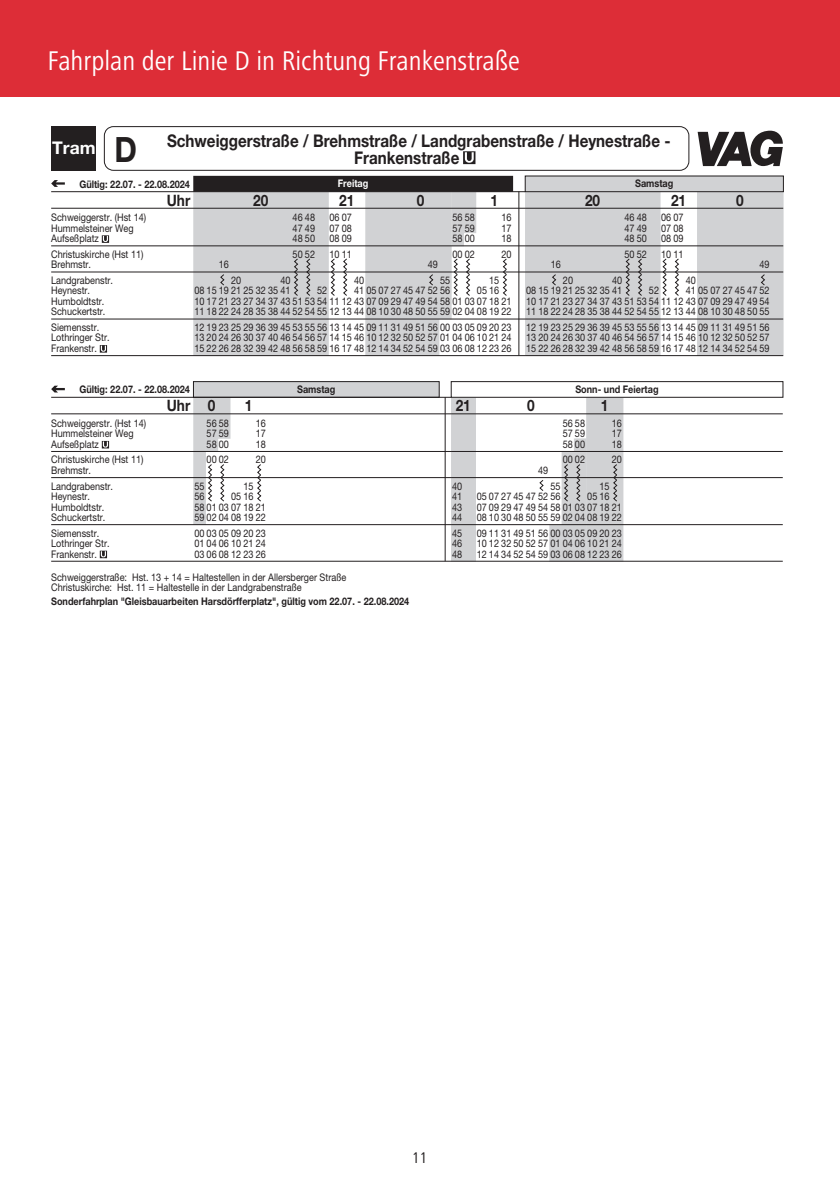
<style>
.page{position:relative;width:840px;height:1190px;background:#fff}
.page>*{position:absolute;margin:0;border:0;box-sizing:border-box;transform-origin:0 0}
.t1{font:condensed 28px "Frutiger Next LTW1 G";color:#fff}
.t2{font:700 17.4px/17.4px "Helvetica Neue LT Std";color:#231f20;scale:.87 1}
.t3{font:condensed 16px "Frutiger Next LTW1 G";color:#231f20}
.t4{font:700 15.8px "Helvetica Neue LT Std";color:#231f20;scale:.87 1}
.t5{font:10.4px/10.4px "Helvetica Neue LT Std";color:#231f20;text-align:justify;scale:.87 1}
.t6{font:700 10.4px "Helvetica Neue LT Std";color:#231f20;scale:.87 1}
.t7{font:700 10.4px "Helvetica Neue LT Std";color:#fff;scale:.87 1}
.s1{font-size:17.6px;color:#fff}
.s2{font-size:35px}
</style>
<div class="page">
<div style="left:0;top:0;width:840px;height:96px;background:#dd2d37"></div>
<hr style="left:51px;top:191px;width:474px;height:1px;background:#231f20">
<hr style="left:51px;top:355px;width:474px;height:1px;background:#231f20">
<hr style="left:51px;top:208px;width:474px;height:1px;background:#231f20">
<hr style="left:51px;top:245px;width:474px;height:1px;background:#231f20">
<hr style="left:51px;top:272px;width:474px;height:1px;background:#231f20">
<hr style="left:51px;top:319px;width:474px;height:1px;background:#231f20">
<hr style="left:51px;top:397px;width:401px;height:1px;background:#231f20">
<hr style="left:51px;top:561px;width:400px;height:1px;background:#231f20">
<hr style="left:51px;top:413px;width:400px;height:1px;background:#231f20">
<hr style="left:51px;top:451px;width:400px;height:1px;background:#231f20">
<hr style="left:51px;top:477px;width:400px;height:1px;background:#231f20">
<hr style="left:51px;top:524px;width:400px;height:1px;background:#231f20">
<hr style="left:445px;top:397px;width:1px;height:164px;background:#231f20">
<div style="left:451px;top:397px;width:25px;height:164px;background:#d1d2d4"></div>
<div style="left:451px;top:381px;width:332px;height:16px;border:1px solid #231f20"></div>
<hr style="left:451px;top:561px;width:332px;height:1px;background:#231f20">
<hr style="left:451px;top:413px;width:332px;height:1px;background:#231f20">
<hr style="left:451px;top:451px;width:332px;height:1px;background:#231f20">
<hr style="left:451px;top:477px;width:332px;height:1px;background:#231f20">
<hr style="left:451px;top:524px;width:332px;height:1px;background:#231f20">
<div style="left:51px;top:126px;width:45px;height:45px;background:#231f20"></div>
<svg style="left:51px;top:180px;width:14px;height:7px"></svg>
<svg style="left:100px;top:126px;width:684px;height:230px"></svg>
<svg style="left:51px;top:386px;width:14px;height:6px"></svg>
<svg style="left:102px;top:441px;width:7px;height:7px"></svg>
<svg style="left:100px;top:551px;width:7px;height:7px"></svg>
<svg style="left:193px;top:381px;width:246px;height:144px"></svg>
<svg style="left:539px;top:480px;width:4px;height:11px"></svg>
<svg style="left:549px;top:397px;width:74px;height:164px"></svg>
<h1 class="t1" style="left:47px;top:45px;width:474px">Fahrplan der Linie D in Richtung Frankenstraße</h1>
<h2 class="t2" style="left:354px;top:131px;width:365px;text-indent:-302px"><span class="s1">Tram</span> <span class="s2">D</span> Schweiggerstraße / Brehmstraße / Landgrabenstraße / Heynestraße -<br>Frankenstraße</h2>
<p class="t6" style="left:79px;top:178px;width:129px">Gültig: 22.07. - 22.08.2024</p>
<p class="t7" style="left:338px;top:177px;width:37px">Freitag</p>
<h3 class="t4" style="left:167px;top:190px;width:29px">Uhr</h3>
<p class="t5" style="left:51px;top:212px;width:111px;text-align:left">Schweiggerstr. (Hst 14)<br>Hummelsteiner Weg<br>Aufseßplatz</p>
<p class="t5" style="left:51px;top:249px;width:108px">Christuskirche (Hst 11)<br>Brehmstr.</p>
<p class="t5" style="left:51px;top:275px;width:73px;text-align:left">Landgrabenstr.<br>Heynestr.<br>Humboldtstr.<br>Schuckertstr.</p>
<p class="t5" style="left:51px;top:322px;width:69px;text-align:left">Siemensstr.<br>Lothringer Str.<br>Frankenstr.</p>
<p class="t6" style="left:635px;top:177px;width:46px">Samstag</p>
<h3 class="t4" style="left:253px;top:190px;width:19px">20</h3>
<h3 class="t4" style="left:339px;top:190px;width:19px">21</h3>
<p class="t5" style="left:329px;top:212px;width:27px">06 07<br>07 08<br>08 09</p>
<p class="t5" style="left:329px;top:249px;width:27px">10 11</p>
<h3 class="t4" style="left:417px;top:190px;width:10px">0</h3>
<h3 class="t4" style="left:585px;top:190px;width:19px">20</h3>
<h3 class="t4" style="left:671px;top:190px;width:19px">21</h3>
<p class="t5" style="left:661px;top:212px;width:27px">06 07<br>07 08<br>08 09</p>
<p class="t5" style="left:661px;top:249px;width:27px">10 11</p>
<h3 class="t4" style="left:736px;top:190px;width:10px">0</h3>
<h3 class="t4" style="left:490px;top:190px;width:10px">1</h3>
<p class="t5" style="left:293px;top:212px;width:27px">46 48<br>47 49<br>48 50</p>
<p class="t5" style="left:293px;top:249px;width:27px">50 52</p>
<p class="t5" style="left:452px;top:212px;width:27px">56 58<br>57 59<br>58 00</p>
<p class="t5" style="left:452px;top:249px;width:27px">00 02</p>
<p class="t5" style="left:501px;top:212px;width:13px">16<br>17<br>18</p>
<p class="t5" style="left:501px;top:249px;width:13px">20</p>
<p class="t5" style="left:624px;top:212px;width:27px">46 48<br>47 49<br>48 50</p>
<p class="t5" style="left:624px;top:249px;width:27px">50 52</p>
<p class="t5" style="left:219px;top:259px;width:13px">16</p>
<p class="t5" style="left:428px;top:259px;width:13px">49</p>
<p class="t5" style="left:551px;top:259px;width:13px">16</p>
<p class="t5" style="left:759px;top:259px;width:13px">49</p>
<p class="t5" style="left:231px;top:275px;width:13px">20</p>
<p class="t5" style="left:280px;top:275px;width:13px">40</p>
<p class="t5" style="left:489px;top:275px;width:13px">15</p>
<p class="t5" style="left:563px;top:275px;width:13px">20</p>
<p class="t5" style="left:612px;top:275px;width:13px">40</p>
<p class="t5" style="left:354px;top:275px;width:112px">40<br>41 05 07 27 45 47 52 56</p>
<p class="t5" style="left:686px;top:275px;width:98px">40<br>41 05 07 27 45 47 52</p>
<p class="t5" style="left:440px;top:275px;width:13px">55</p>
<p class="t5" style="left:194px;top:285px;width:366px;text-align:left">08 15 19 21 25 32 35 41<br>10 17 21 23 27 34 37 43 51 53 54 11 12 43 07 09 29 47 49 54 58 01 03 07 18 21<br>11 18 22 24 28 35 38 44 52 54 55 12 13 44 08 10 30 48 50 55 59 02 04 08 19 22</p>
<p class="t5" style="left:194px;top:322px;width:366px">12 19 23 25 29 36 39 45 53 55 56 13 14 45 09 11 31 49 51 56 00 03 05 09 20 23<br>13 20 24 26 30 37 40 46 54 56 57 14 15 46 10 12 32 50 52 57 01 04 06 10 21 24<br>15 22 26 28 32 39 42 48 56 58 59 16 17 48 12 14 34 52 54 59 03 06 08 12 23 26</p>
<p class="t5" style="left:317px;top:285px;width:13px">52</p>
<p class="t5" style="left:477px;top:285px;width:27px">05 16</p>
<p class="t5" style="left:526px;top:285px;width:281px;text-align:left">08 15 19 21 25 32 35 41<br>10 17 21 23 27 34 37 43 51 53 54 11 12 43 07 09 29 47 49 54<br>11 18 22 24 28 35 38 44 52 54 55 12 13 44 08 10 30 48 50 55</p>
<p class="t5" style="left:526px;top:322px;width:281px">12 19 23 25 29 36 39 45 53 55 56 13 14 45 09 11 31 49 51 56<br>13 20 24 26 30 37 40 46 54 56 57 14 15 46 10 12 32 50 52 57<br>15 22 26 28 32 39 42 48 56 58 59 16 17 48 12 14 34 52 54 59</p>
<p class="t5" style="left:649px;top:285px;width:13px">52</p>
<p class="t6" style="left:79px;top:383px;width:129px">Gültig: 22.07. - 22.08.2024</p>
<p class="t6" style="left:297px;top:382px;width:46px">Samstag</p>
<h3 class="t4" style="left:167px;top:396px;width:29px">Uhr</h3>
<p class="t5" style="left:51px;top:418px;width:111px;text-align:left">Schweiggerstr. (Hst 14)<br>Hummelsteiner Weg<br>Aufseßplatz</p>
<p class="t5" style="left:51px;top:454px;width:108px">Christuskirche (Hst 11)<br>Brehmstr.</p>
<p class="t5" style="left:51px;top:480px;width:73px;text-align:left">Landgrabenstr.<br>Heynestr.<br>Humboldtstr.<br>Schuckertstr.</p>
<p class="t5" style="left:51px;top:527px;width:69px;text-align:left">Siemensstr.<br>Lothringer Str.<br>Frankenstr.</p>
<h3 class="t4" style="left:208px;top:396px;width:10px">0</h3>
<h3 class="t4" style="left:245px;top:396px;width:10px">1</h3>
<p class="t5" style="left:256px;top:418px;width:13px">16<br>17<br>18</p>
<p class="t5" style="left:256px;top:454px;width:13px">20</p>
<p class="t5" style="left:207px;top:418px;width:27px">56 58<br>57 59<br>58 00</p>
<p class="t5" style="left:207px;top:454px;width:27px">00 02</p>
<p class="t5" style="left:243px;top:480px;width:13px">15</p>
<p class="t5" style="left:194px;top:480px;width:84px;text-align:left">55<br>56<br>58 01 03 07 18 21<br>59 02 04 08 19 22</p>
<p class="t5" style="left:194px;top:527px;width:84px">00 03 05 09 20 23<br>01 04 06 10 21 24<br>03 06 08 12 23 26</p>
<p class="t5" style="left:231px;top:491px;width:27px">05 16</p>
<h3 class="t4" style="left:456px;top:396px;width:19px">21</h3>
<p class="t5" style="left:452px;top:480px;width:13px">40<br>41<br>43<br>44</p>
<p class="t5" style="left:452px;top:527px;width:13px">45<br>46<br>48</p>
<h3 class="t4" style="left:527px;top:396px;width:10px">0</h3>
<p class="t5" style="left:538px;top:465px;width:13px">49</p>
<p class="t6" style="left:575px;top:382px;width:97px">Sonn- und Feiertag</p>
<p class="t5" style="left:563px;top:418px;width:27px">56 58<br>57 59<br>58 00</p>
<p class="t5" style="left:563px;top:454px;width:27px">00 02</p>
<h3 class="t4" style="left:601px;top:396px;width:10px">1</h3>
<p class="t5" style="left:612px;top:418px;width:13px">16<br>17<br>18</p>
<p class="t5" style="left:612px;top:454px;width:13px">20</p>
<p class="t5" style="left:550px;top:480px;width:13px">55</p>
<p class="t5" style="left:599px;top:480px;width:13px">15</p>
<p class="t5" style="left:477px;top:491px;width:168px;text-align:left">05 07 27 45 47 52 56<br>07 09 29 47 49 54 58 01 03 07 18 21<br>08 10 30 48 50 55 59 02 04 08 19 22</p>
<p class="t5" style="left:477px;top:527px;width:168px">09 11 31 49 51 56 00 03 05 09 20 23<br>10 12 32 50 52 57 01 04 06 10 21 24<br>12 14 34 52 54 59 03 06 08 12 23 26</p>
<p class="t5" style="left:587px;top:491px;width:27px">05 16</p>
<p class="t5" style="left:51px;top:572px;width:341px">Schweiggerstraße: Hst. 13 + 14 = Haltestellen in der Allersberger Straße<br>Christuskirche: Hst. 11 = Haltestelle in der Landgrabenstraße</p>
<p class="t6" style="left:51px;top:595px;width:413px">Sonderfahrplan "Gleisbauarbeiten Harsdörfferplatz", gültig vom 22.07. - 22.08.2024</p>
<h3 class="t3" style="left:412px;top:1148px;width:16px">11</h3>
</div>
